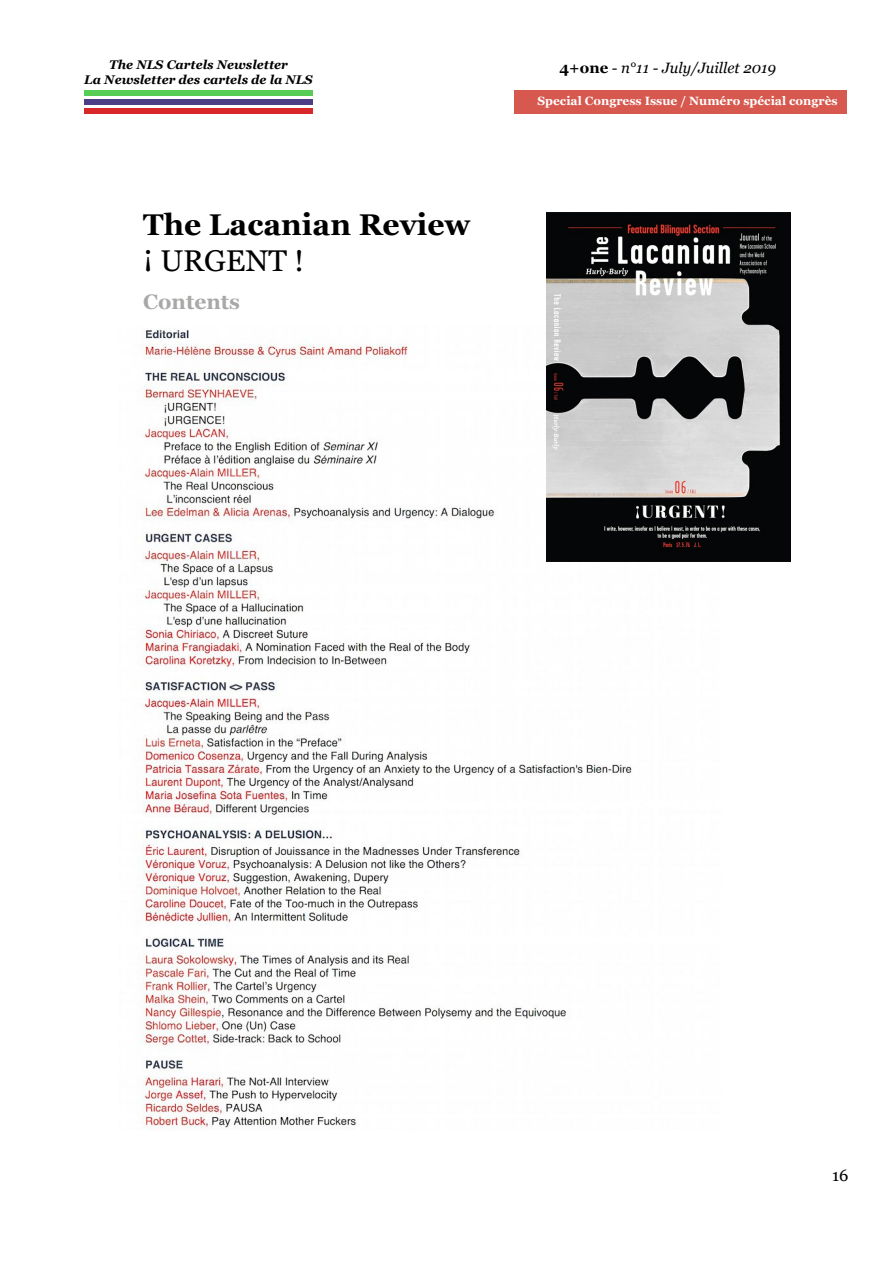
<style>
.page{position:relative;width:893px;height:1263px;background:#fff}
.page>*{position:absolute;margin:0;border:0;box-sizing:border-box;transform-origin:0 0}
.t1{font:700 30px "Georgia";color:#000}
.t2{font:30px "Georgia";color:#000}
.t3{font:700 21px "Georgia";color:#a8a8a7}
.t4{font:16.5px "Georgia";color:#000}
.t5{font:italic 15px "Georgia";color:#000}
.t6{font:italic 700 12.45px/15px "Georgia";color:#000;text-align:center}
.t7{font:700 12px "Georgia";color:#fff}
.s1{font-weight:700;font-style:normal}
</style>
<div class="page">
<div style="left:84px;top:108px;width:228px;height:6px;background:#d92629"></div>
<div style="left:84px;top:99px;width:228px;height:6px;background:#4c3d86"></div>
<div style="left:84px;top:90px;width:228px;height:6px;background:#58cd55"></div>
<div style="left:515px;top:90px;width:332px;height:24px;background:#d7584e"></div>
<img style="left:137px;top:325px;width:495px;height:804px">
<img style="left:547px;top:212px;width:244px;height:350px">
<p class="t6" style="left:84px;top:57px;width:230px">The NLS Cartels Newsletter<br>La Newsletter des cartels de la NLS</p>
<p class="t5" style="left:559px;top:57px;width:218px"><span class="s1">4+one</span> - n°11 - July/Juillet 2019</p>
<h1 class="t1" style="left:143px;top:206px;width:329px">The Lacanian Review</h1>
<h1 class="t2" style="left:143px;top:239px;width:162px">¡ URGENT !</h1>
<h2 class="t3" style="left:143px;top:289px;width:98px">Contents</h2>
<p class="t7" style="left:537px;top:93px;width:302px">Special Congress Issue / Numéro spécial congrès</p>
<h3 class="t4" style="left:832px;top:1163px;width:18px">16</h3>
</div>
